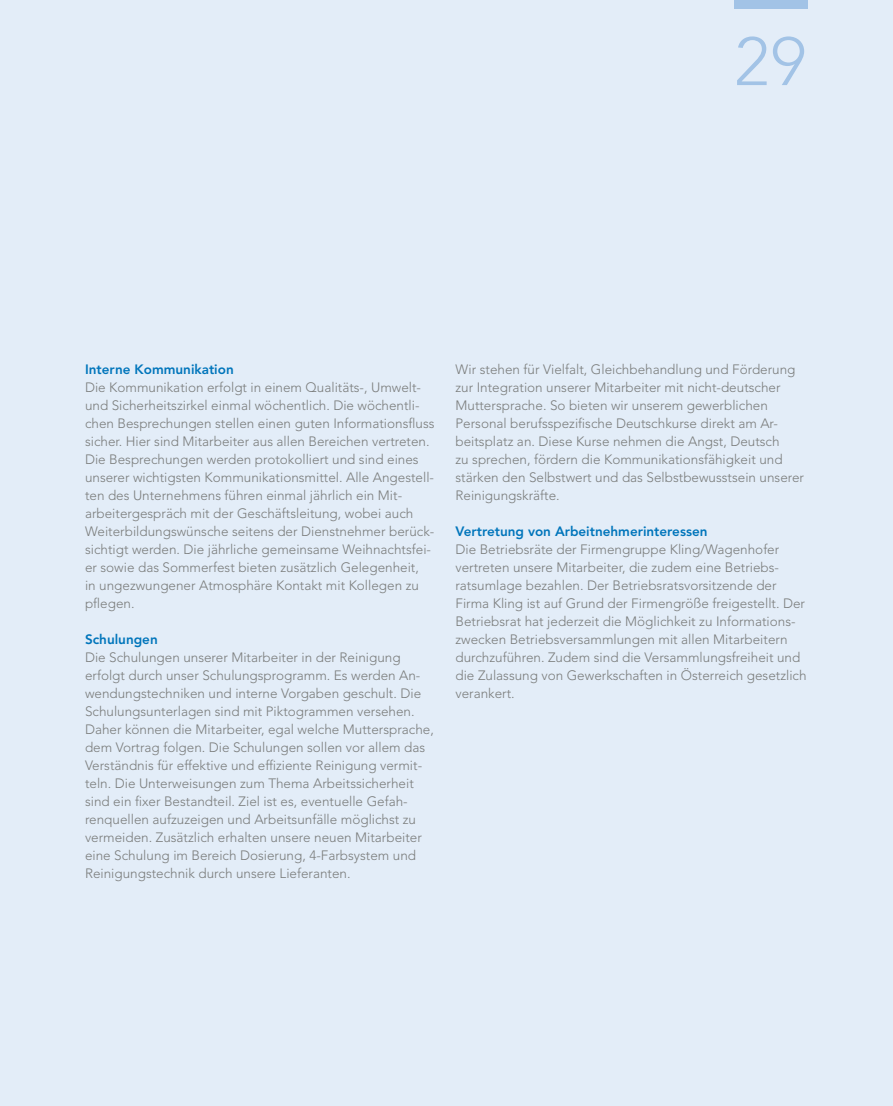
<style>
.page{position:relative;width:893px;height:1106px;background:#e3edf8}
.page>*{position:absolute;margin:0;border:0;box-sizing:border-box;transform-origin:0 0}
.t1{font:300 67.5px "Avenir LT Std";color:#a2c3e6}
.t2{font:300 13.5px/18px "Avenir LT Std";color:#7b7d7c}
.t3{font:800 13.5px "Avenir LT Std";color:#0075bb}
</style>
<div class="page">
<div style="left:735px;top:0;width:73px;height:9px;background:#a2c3e6"></div>
<h1 class="t1" style="left:734px;top:22px;width:73px">29</h1>
<p class="t3" style="left:85px;top:361px;width:150px">Interne Kommunikation</p>
<p class="t2" style="left:85px;top:379px;width:351px">Die Kommunikation erfolgt in einem Qualitäts-, Umwelt&shy;und Sicherheitszirkel einmal wöchentlich. Die wöchentli&shy;chen Besprechungen stellen einen guten Informationsfluss sicher. Hier sind Mitarbeiter aus allen Bereichen vertreten.<br>Die Besprechungen werden protokolliert und sind eines unserer wichtigsten Kommunikationsmittel. Alle Angestell&shy;ten des Unternehmens führen einmal jährlich ein Mit&shy;arbeitergespräch mit der Geschäftsleitung, wobei auch Weiterbildungswünsche seitens der Dienstnehmer berück&shy;sichtigt werden. Die jährliche gemeinsame Weihnachtsfei&shy;er sowie das Sommerfest bieten zusätzlich Gelegenheit,<br>in ungezwungener Atmosphäre Kontakt mit Kollegen zu pflegen.</p>
<p class="t3" style="left:85px;top:631px;width:74px">Schulungen</p>
<p class="t2" style="left:85px;top:649px;width:350px">Die Schulungen unserer Mitarbeiter in der Reinigung erfolgt durch unser Schulungsprogramm. Es werden An&shy;wendungstechniken und interne Vorgaben geschult. Die Schulungsunterlagen sind mit Piktogrammen versehen.<br>Daher können die Mitarbeiter, egal welche Muttersprache, dem Vortrag folgen. Die Schulungen sollen vor allem das Verständnis für effektive und effiziente Reinigung vermit&shy;teln. Die Unterweisungen zum Thema Arbeitssicherheit sind ein fixer Bestandteil. Ziel ist es, eventuelle Gefah&shy;renquellen aufzuzeigen und Arbeitsunfälle möglichst zu vermeiden. Zusätzlich erhalten unsere neuen Mitarbeiter eine Schulung im Bereich Dosierung, 4-Farbsystem und Reinigungstechnik durch unsere Lieferanten.</p>
<p class="t2" style="left:455px;top:360px;width:350px">Wir stehen für Vielfalt, Gleichbehandlung und Förderung zur Integration unserer Mitarbeiter mit nicht-deutscher Muttersprache. So bieten wir unserem gewerblichen Personal berufsspezifische Deutschkurse direkt am Ar&shy;beitsplatz an. Diese Kurse nehmen die Angst, Deutsch<br>zu sprechen, fördern die Kommunikationsfähigkeit und stärken den Selbstwert und das Selbstbewusstsein unserer Reinigungskräfte.</p>
<p class="t3" style="left:455px;top:523px;width:254px">Vertretung von Arbeitnehmerinteressen</p>
<p class="t2" style="left:455px;top:540px;width:353px">Die Betriebsräte der Firmengruppe Kling/Wagenhofer vertreten unsere Mitarbeiter, die zudem eine Betriebs&shy;ratsumlage bezahlen. Der Betriebsratsvorsitzende der Firma Kling ist auf Grund der Firmengröße freigestellt. Der Betriebsrat hat jederzeit die Möglichkeit zu Informations&shy;zwecken Betriebsversammlungen mit allen Mitarbeitern durchzuführen. Zudem sind die Versammlungsfreiheit und die Zulassung von Gewerkschaften in Österreich gesetzlich verankert.</p>
</div>
